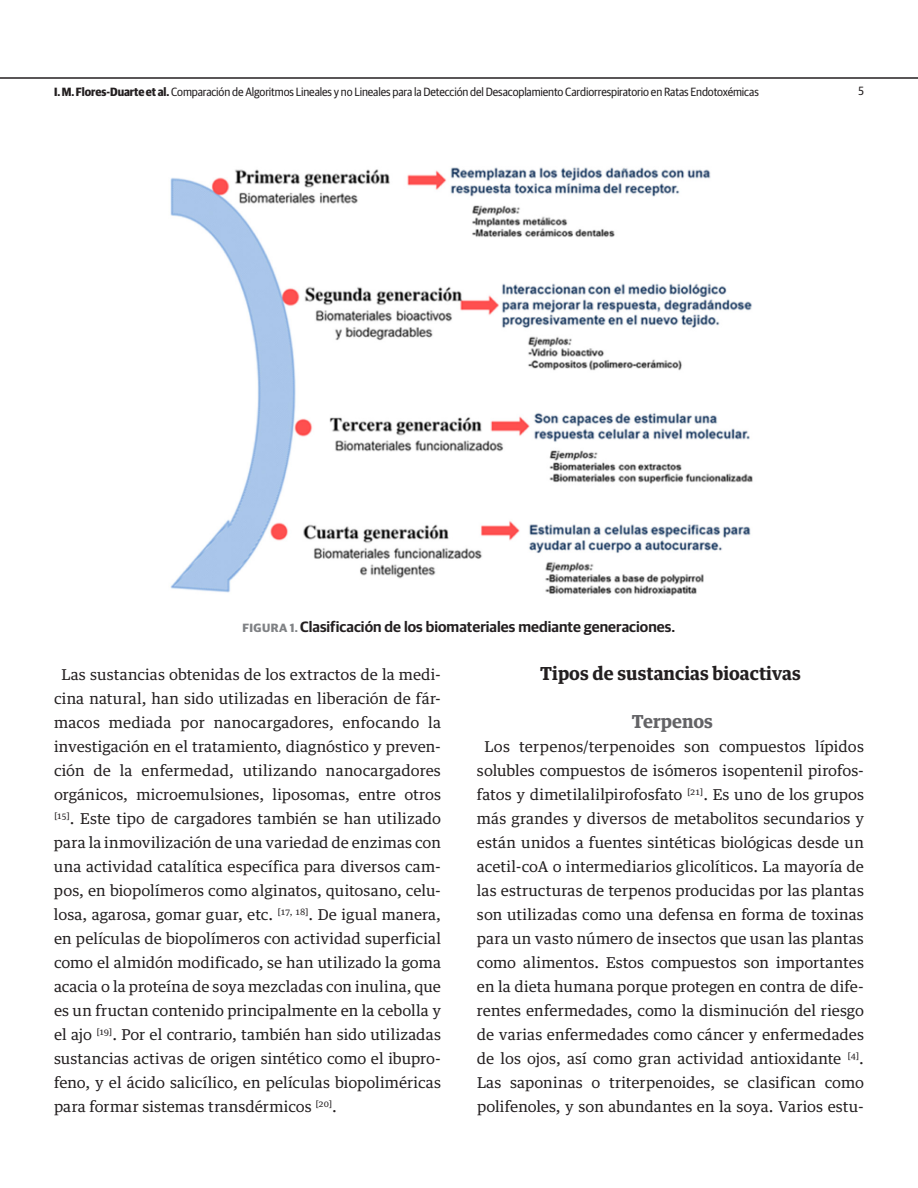
<style>
.page{position:relative;width:918px;height:1188px;background:#fff}
.page>*{position:absolute;margin:0;border:0;box-sizing:border-box;transform-origin:0 0}
.t1{font:700 18px "Guardian Egyptian Text";color:#231f20}
.t2{font:700 18px "Guardian Egyptian Text";color:#636366}
.t3{font:15px/24px "Guardian Egyptian Text";letter-spacing:.005em;color:#231f20;text-align:justify}
.t4{font:600 15px "Guardian Sans";letter-spacing:.005em;color:#231f20}
.t5{font:12px "Guardian Sans Narrow";letter-spacing:-.01em;color:#231f20}
.s1{font-weight:700}
.s2{font-weight:700;font-size:12px;color:#808285}
</style>
<div class="page">
<hr style="left:0;top:77px;width:918px;height:2px;background:#231f20">
<img style="left:170px;top:167px;width:583px;height:429px">
<p class="t5" style="left:54px;top:83px;width:706px"><span class="s1">I. M. Flores-Duarte et al.</span> Comparación de Algoritmos Lineales y no Lineales para la Detección del Desacoplamiento Cardiorrespiratorio en Ratas Endotoxémicas</p>
<p class="t5" style="left:858px;top:82px;width:7px">5</p>
<p class="t4" style="left:243px;top:615px;width:434px"><span class="s2">FIGURA 1.</span> Clasificación de los biomateriales mediante generaciones.</p>
<p class="t3" style="left:54px;top:661px;width:389px;text-indent:7px">Las sustancias obtenidas de los extractos de la medi&shy;cina natural, han sido utilizadas en liberación de fár&shy;macos mediada por nanocargadores, enfocando la investigación en el tratamiento, diagnóstico y preven&shy;ción de la enfermedad, utilizando nanocargadores orgánicos, microemulsiones, liposomas, entre otros <sup>[15]</sup>. Este tipo de cargadores también se han utilizado para la inmovilización de una variedad de enzimas con una actividad catalítica específica para diversos cam&shy;pos, en biopolímeros como alginatos, quitosano, celu&shy;losa, agarosa, gomar guar, etc. <sup>[17,</sup> <sup>18]</sup>. De igual manera, en películas de biopolímeros con actividad superficial como el almidón modificado, se han utilizado la goma acacia o la proteína de soya mezcladas con inulina, que es un fructan contenido principalmente en la cebolla y el ajo <sup>[19]</sup>. Por el contrario, también han sido utilizadas sustancias activas de origen sintético como el ibupro&shy;feno, y el ácido salicílico, en películas biopoliméricas para formar sistemas transdérmicos <sup>[20]</sup>.</p>
<p class="t1" style="left:540px;top:658px;width:262px">Tipos de sustancias bioactivas</p>
<p class="t2" style="left:632px;top:706px;width:83px">Terpenos</p>
<p class="t3" style="left:477px;top:733px;width:389px;text-align:center">Los terpenos/terpenoides son compuestos lípidos solubles compuestos de isómeros isopentenil pirofos&shy;fatos y dimetilalilpirofosfato <sup>[21]</sup>. Es uno de los grupos más grandes y diversos de metabolitos secundarios y están unidos a fuentes sintéticas biológicas desde un acetil-coA o intermediarios glicolíticos. La mayoría de las estructuras de terpenos producidas por las plantas son utilizadas como una defensa en forma de toxinas para un vasto número de insectos que usan las plantas como alimentos. Estos compuestos son importantes en la dieta humana porque protegen en contra de dife&shy;rentes enfermedades, como la disminución del riesgo de varias enfermedades como cáncer y enfermedades de los ojos, así como gran actividad antioxidante <sup>[4]</sup>.<br>Las saponinas o triterpenoides, se clasifican como polifenoles, y son abundantes en la soya. Varios estu-</p>
</div>
